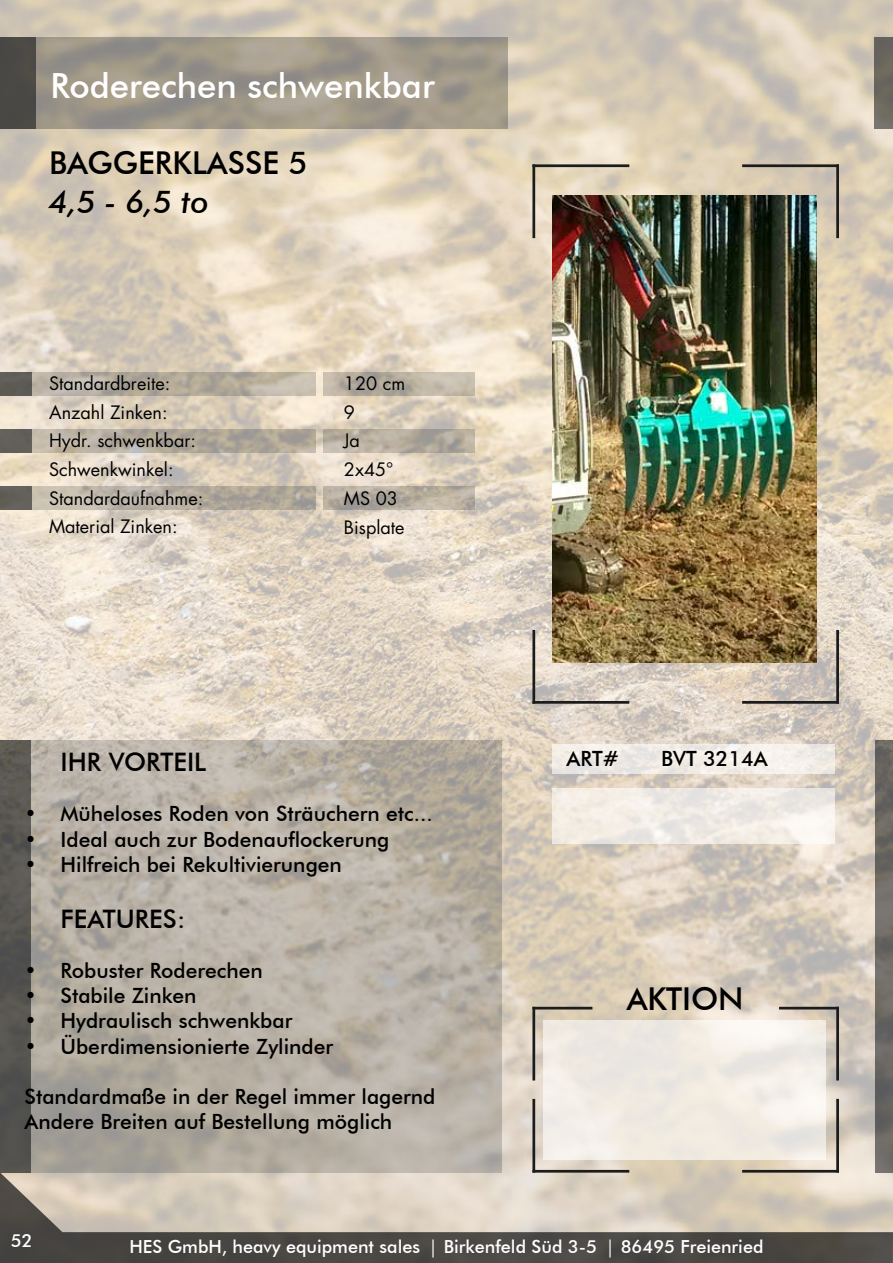
<style>
.page{position:relative;width:893px;height:1263px;background:#fff}
.page>*{position:absolute;margin:0;border:0;box-sizing:border-box;transform-origin:0 0}
.t1{font:500 34.65px "Futura BT";color:#fff}
.t2{font:500 31.5px "Futura BT";color:#000}
.t3{font:italic 500 31.5px "Futura BT";color:#000}
.t4{font:500 25.5px "Futura BT";color:#000}
.t5{font:500 21px/25.2px "Futura BT";color:#000}
.t6{font:18px/28.7px "Futura";color:#000}
.t7{font:500 18px "Futura BT";color:#fff}
.s1{font-family:"Minion Pro";font-weight:400}
</style>
<div class="page">
<img style="left:0;top:0;width:893px;height:1160px">
<svg style="left:876px;top:740px;width:17px;height:420px;background:#6b6763"></svg>
<svg style="left:36px;top:37px;width:471px;height:91px;background:#9f9789"></svg>
<div style="left:874px;top:37px;width:19px;height:91px;background:linear-gradient(to bottom,#65615a,#736f64)"></div>
<hr style="left:892px;top:37px;width:1px;height:91px;background:#808285">
<svg style="left:0;top:1160px;width:892px;height:103px;background:#a8a095"></svg>
<hr style="left:532px;top:1007px;width:3px;height:73px;background:#1c1c1c">
<hr style="left:532px;top:1007px;width:60px;height:2px;background:#1c1c1c">
<hr style="left:532px;top:1099px;width:3px;height:73px;background:#1c1c1c">
<hr style="left:532px;top:1170px;width:97px;height:2px;background:#1c1c1c">
<hr style="left:836px;top:1007px;width:3px;height:73px;background:#1c1c1c">
<hr style="left:779px;top:1007px;width:60px;height:2px;background:#1c1c1c">
<hr style="left:836px;top:1099px;width:3px;height:73px;background:#1c1c1c">
<hr style="left:742px;top:1170px;width:97px;height:2px;background:#1c1c1c">
<div style="left:543px;top:1020px;width:283px;height:140px;background:linear-gradient(to right,#efeae2,#f2eee7)"></div>
<div style="left:552px;top:788px;width:283px;height:56px;background:linear-gradient(to right,#f1ebe3,#f1ede9)"></div>
<div style="left:552px;top:744px;width:283px;height:30px;background:linear-gradient(to right,#ede9e4,#f4efea)"></div>
<svg style="left:30px;top:740px;width:472px;height:432px;background:#b5aea3"></svg>
<div style="left:0;top:740px;width:30px;height:432px;background:#56544f"></div>
<svg style="left:892px;top:1160px;width:1px;height:103px"></svg>
<div style="left:0;top:37px;width:36px;height:91px;background:#4a4945"></div>
<hr style="left:532px;top:164px;width:3px;height:74px;background:#1c1c1c">
<hr style="left:532px;top:164px;width:97px;height:3px;background:#1c1c1c">
<hr style="left:532px;top:630px;width:3px;height:74px;background:#1c1c1c">
<hr style="left:532px;top:701px;width:97px;height:3px;background:#1c1c1c">
<hr style="left:836px;top:164px;width:3px;height:74px;background:#1c1c1c">
<hr style="left:742px;top:164px;width:97px;height:3px;background:#1c1c1c">
<hr style="left:836px;top:630px;width:3px;height:74px;background:#1c1c1c">
<hr style="left:742px;top:701px;width:97px;height:3px;background:#1c1c1c">
<svg style="left:32px;top:372px;width:283px;height:24px;background:#b6aea0"></svg>
<svg style="left:323px;top:372px;width:152px;height:24px;background:#bab1a2"></svg>
<div style="left:0;top:372px;width:32px;height:24px;background:#5e5b57"></div>
<svg style="left:32px;top:429px;width:283px;height:24px;background:#b2aa9c"></svg>
<svg style="left:323px;top:429px;width:152px;height:24px;background:#b4ac9f"></svg>
<div style="left:0;top:429px;width:32px;height:24px;background:#635f59"></div>
<svg style="left:32px;top:486px;width:283px;height:24px;background:#b7afa2"></svg>
<svg style="left:323px;top:486px;width:152px;height:24px;background:#b4ac9f"></svg>
<div style="left:0;top:486px;width:32px;height:24px;background:#64615a"></div>
<img style="left:552px;top:195px;width:265px;height:468px">
<h1 class="t1" style="left:51px;top:65px;width:386px">Roderechen schwenkbar</h1>
<h2 class="t2" style="left:49px;top:144px;width:41px">Bagger</h2>
<h2 class="t2" style="left:173px;top:144px;width:54px">klasse</h2>
<h2 class="t2" style="left:289px;top:144px;width:21px">5</h2>
<h2 class="t3" style="left:49px;top:183px;width:161px">4,5 - 6,5 to</h2>
<p class="t6" style="left:49px;top:369px;width:123px">Standardbreite:</p>
<p class="t6" style="left:344px;top:369px;width:63px">120 cm<br>9<br>Ja<br>2x45°<br>MS 03<br>Bisplate</p>
<p class="t6" style="left:49px;top:398px;width:156px">Anzahl Zinken:<br>Hydr. schwenkbar:<br>Schwenkwinkel:<br>Standardaufnahme:<br>Material Zinken:</p>
<p class="t4" style="left:60px;top:746px;width:98px">Ihr Vortei</p>
<p class="t4" style="left:194px;top:746px;width:13px">l</p>
<p class="t5" style="left:24px;top:801px;width:410px">• Müheloses Roden von Sträuchern etc...</p>
<p class="t5" style="left:24px;top:826px;width:366px">• Ideal auch zur Bodenauflockerung</p>
<p class="t5" style="left:24px;top:851px;width:319px">• Hilfreich bei Rekultivierungen</p>
<p class="t4" style="left:60px;top:903px;width:127px">Features:</p>
<p class="t5" style="left:24px;top:958px;width:240px">• Robuster Roderechen</p>
<p class="t5" style="left:24px;top:983px;width:174px">• Stabile Zinken</p>
<p class="t5" style="left:24px;top:1008px;width:269px">• Hydraulisch schwenkbar</p>
<p class="t5" style="left:24px;top:1033px;width:310px">• Überdimensionierte Zylinder</p>
<p class="t5" style="left:24px;top:1084px;width:413px">Standardmaße in der Regel immer lagernd<br>Andere Breiten auf Bestellung möglich</p>
<p class="t5" style="left:566px;top:746px;width:54px">ART#</p>
<p class="t5" style="left:661px;top:746px;width:108px">BVT 3214A</p>
<h2 class="t2" style="left:627px;top:980px;width:118px">Akti on</h2>
<p class="t7" style="left:11px;top:1229px;width:23px">52</p>
<p class="t7" style="left:129px;top:1235px;width:635px">HES GmbH, heavy equipment sales <span class="s1">|</span> Birkenfeld Süd 3-5 <span class="s1">|</span> 86495 Freienried</p>
</div>
